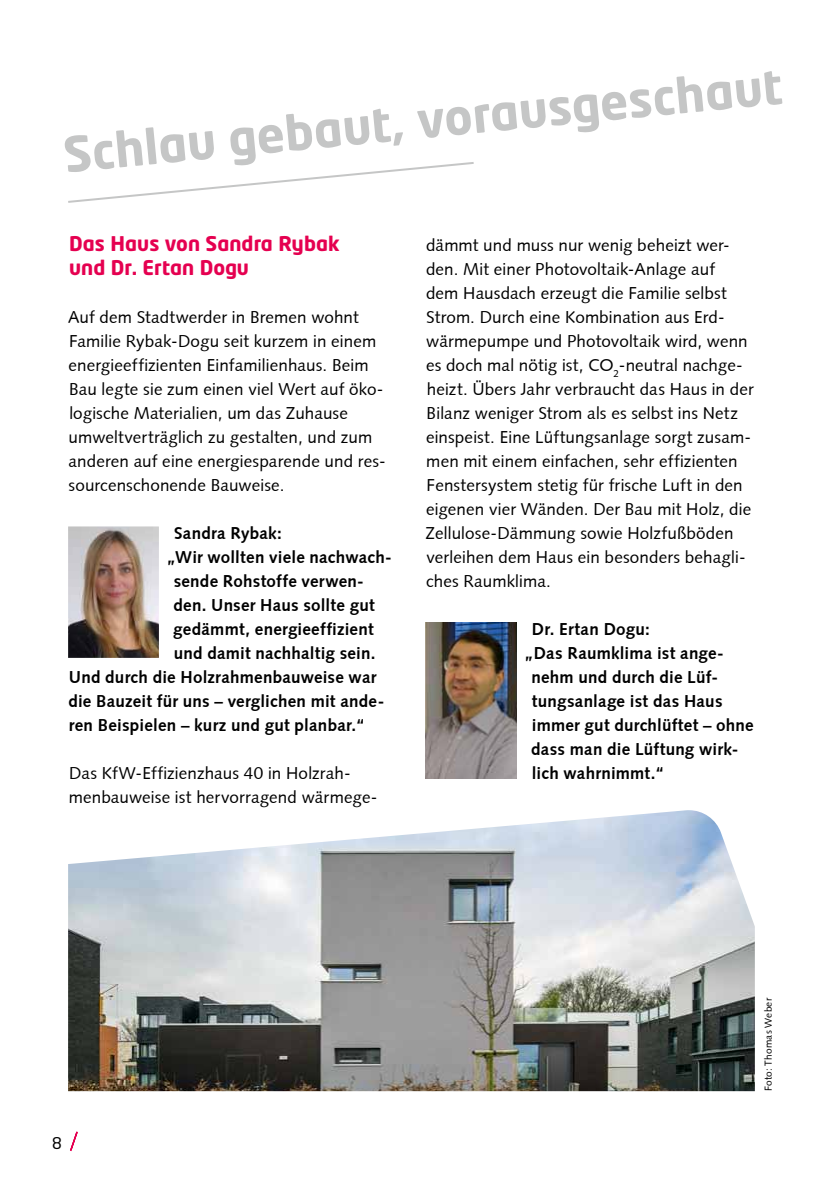
<style>
.page{position:relative;width:840px;height:1191px;background:#fff}
.page>*{position:absolute;margin:0;border:0;box-sizing:border-box;transform-origin:0 0}
.t1{font:700 48px "Neo Tech Std";color:#c5c6c6}
.t2{font:700 20px/24px "Neo Tech Std";letter-spacing:.005em;color:#e50050}
.t3{font:17px/24px "Syntaxroman";letter-spacing:.01em;color:#000}
.t4{font:17px "Syntaxbold";letter-spacing:.015em;color:#000}
.t5{font:16px "Neo Tech Std";color:#000}
.t6{font:10px "Syntaxroman";letter-spacing:.02em;color:#000}
</style>
<div class="page">
<svg style="left:70px;top:1131px;width:8px;height:20px"></svg>
<svg style="left:68px;top:162px;width:405px;height:41px"></svg>
<img style="left:68px;top:526px;width:91px;height:132px">
<img style="left:425px;top:622px;width:91px;height:156px">
<img style="left:68px;top:810px;width:686px;height:281px">
<h1 class="t1" style="left:61px;top:127px;width:722px;rotate:-6deg">Schlau gebaut, vorausgeschaut</h1>
<p class="t2" style="left:69px;top:231px;width:272px">Das Haus von Sandra Rybak und Dr. Ertan Dogu</p>
<p class="t3" style="left:68px;top:305px;width:319px">Auf dem Stadtwerder in Bremen wohnt Familie Rybak-Dogu seit kurzem in einem energieeffizienten Einfamilienhaus. Beim Bau legte sie zum einen viel Wert auf öko&shy;logische Materialien, um das Zuhause umweltverträglich zu gestalten, und zum anderen auf eine energiesparende und res&shy;sourcenschonende Bauweise.</p>
<p class="t4" style="left:174px;top:523px;width:109px">Sandra Rybak:</p>
<p class="t4" style="left:166px;top:547px;width:227px">„Wir wollten viele nachwach-</p>
<p class="t4" style="left:174px;top:571px;width:191px">sende Rohstoffe verwen-</p>
<p class="t4" style="left:173px;top:595px;width:203px">den. Unser Haus sollte gut</p>
<p class="t4" style="left:173px;top:619px;width:202px">gedämmt, energieeffizient</p>
<p class="t4" style="left:174px;top:643px;width:203px">und damit nachhaltig sein.</p>
<p class="t4" style="left:69px;top:667px;width:309px">Und durch die Holzrahmenbauweise war</p>
<p class="t4" style="left:68px;top:691px;width:317px">die Bauzeit für uns – verglichen mit ande-</p>
<p class="t4" style="left:69px;top:715px;width:297px">ren Beispielen – kurz und gut planbar.“</p>
<p class="t3" style="left:69px;top:761px;width:310px">Das KfW-Effizienzhaus 40 in Holzrah&shy;menbauweise ist hervorragend wärmege-</p>
<p class="t3" style="left:425px;top:233px;width:329px">dämmt und muss nur wenig beheizt wer&shy;den. Mit einer Photovoltaik-Anlage auf<br>dem Hausdach erzeugt die Familie selbst Strom. Durch eine Kombination aus Erd&shy;wärmepumpe und Photovoltaik wird, wenn es doch mal nötig ist, CO<sub>2</sub>-neutral nachge&shy;heizt. Übers Jahr verbraucht das Haus in der Bilanz weniger Strom als es selbst ins Netz einspeist. Eine Lüftungsanlage sorgt zusam&shy;men mit einem einfachen, sehr effizienten Fenstersystem stetig für frische Luft in den eigenen vier Wänden. Der Bau mit Holz, die Zellulose-Dämmung sowie Holzfußböden verleihen dem Haus ein besonders behagli&shy;ches Raumklima.</p>
<p class="t4" style="left:531px;top:619px;width:119px">Dr. Ertan Dogu:</p>
<p class="t4" style="left:523px;top:643px;width:201px">„Das Raumklima ist ange-</p>
<p class="t4" style="left:531px;top:667px;width:188px">nehm und durch die Lüf-</p>
<p class="t4" style="left:531px;top:691px;width:192px">tungsanlage ist das Haus</p>
<p class="t4" style="left:531px;top:715px;width:223px">immer gut durchlüftet – ohne</p>
<p class="t4" style="left:530px;top:739px;width:209px">dass man die Lüftung wirk-</p>
<p class="t4" style="left:531px;top:763px;width:134px">lich wahrnimmt.“</p>
<p class="t5" style="left:52px;top:1133px;width:11px">8</p>
<p class="t6" style="left:762px;top:1091px;width:95px;rotate:-90deg">Foto: Thomas Weber</p>
</div>
